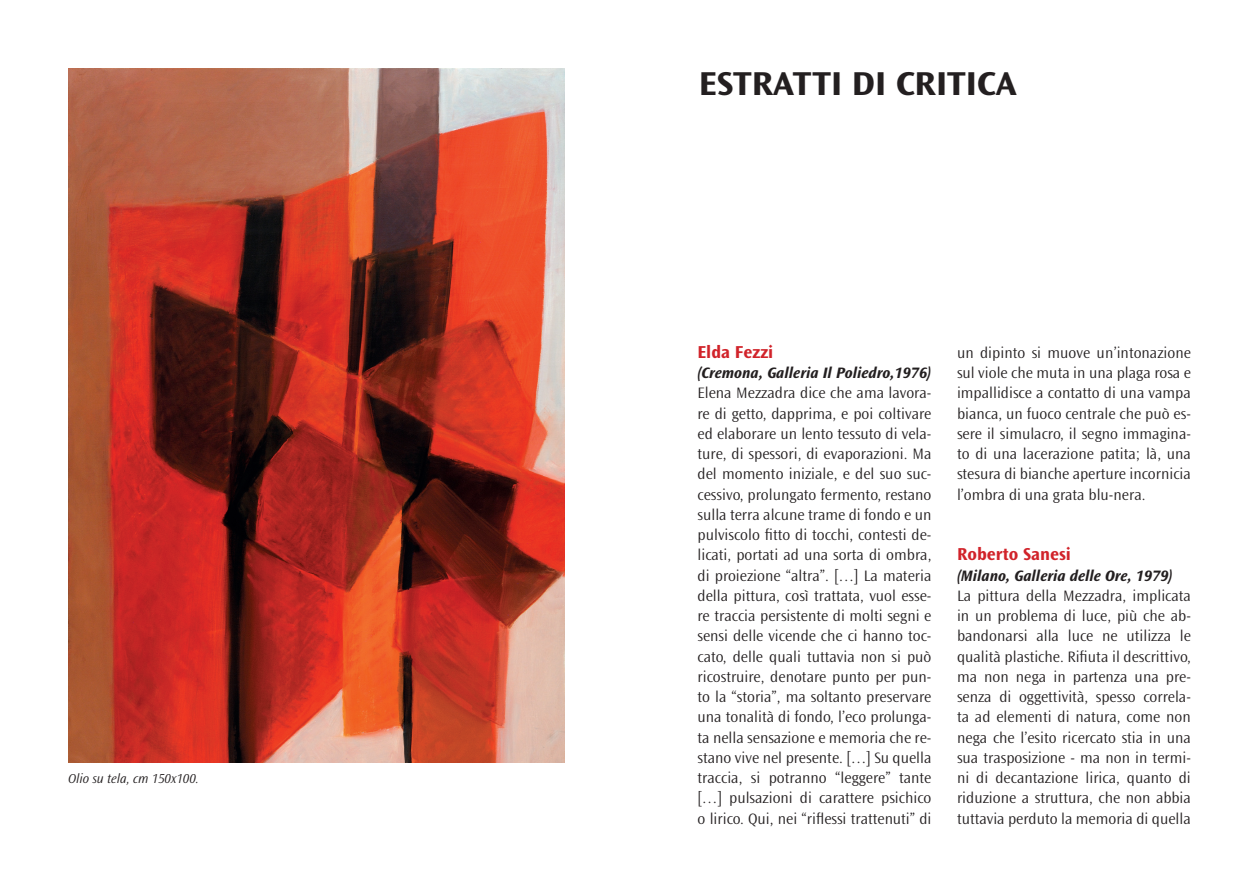
<style>
.page{position:relative;width:1259px;height:893px;background:#fff}
.page>*{position:absolute;margin:0;border:0;box-sizing:border-box;transform-origin:0 0}
.t1{font:700 semi-expanded 34.5px "Ocean Sans Std";color:#231f20}
.t2{font:700 18px "Ocean Sans Std";color:#d1232a}
.t3{font:300 15.75px/20.2px "Ocean Sans Std";color:#231f20;text-align:justify}
.t4{font:italic 700 15.75px "Ocean Sans Std";color:#231f20}
.t5{font:italic 300 13.5px "Ocean Sans Std";color:#231f20}
</style>
<div class="page">
<img style="left:68px;top:68px;width:496px;height:695px">
<p class="t5" style="left:68px;top:772px;width:132px">Olio su tela, cm 150x100.</p>
<h1 class="t1" style="left:699px;top:64px;width:111px">EST RATTI</h1>
<h1 class="t1" style="left:852px;top:64px;width:166px">DI CRITI CA</h1>
<p class="t2" style="left:697px;top:342px;width:77px">Elda Fezzi</p>
<p class="t4" style="left:697px;top:364px;width:235px">(Cremona, Galleria Il Poliedro,1976)</p>
<p class="t3" style="left:697px;top:383px;width:235px">Elena Mezzadra dice che ama lavora&shy;re di getto, dapprima, e poi coltivare ed elaborare un lento tessuto di vela&shy;ture, di spessori, di evaporazioni. Ma del momento iniziale, e del suo suc&shy;cessivo, prolungato fermento, restano sulla terra alcune trame di fondo e un pulviscolo fitto di tocchi, contesti de&shy;licati, portati ad una sorta di ombra, di proiezione “altra”. […] La materia della pittura, così trattata, vuol esse&shy;re traccia persistente di molti segni e sensi delle vicende che ci hanno toc&shy;cato, delle quali tuttavia non si può ricostruire, denotare punto per pun&shy;to la “storia”, ma soltanto preservare una tonalità di fondo, l’eco prolunga&shy;ta nella sensazione e memoria che re&shy;stano vive nel presente. […] Su quella traccia, si potranno “leggere” tante […] pulsazioni di carattere psichico o lirico. Qui, nei “riflessi trattenuti” di</p>
<p class="t3" style="left:957px;top:343px;width:235px">un dipinto si muove un’intonazione sul viole che muta in una plaga rosa e impallidisce a contatto di una vampa bianca, un fuoco centrale che può es&shy;sere il simulacro, il segno immagina&shy;to di una lacerazione patita; là, una stesura di bianche aperture incornicia l’ombra di una grata blu-nera.</p>
<p class="t2" style="left:957px;top:544px;width:115px">Roberto Sanesi</p>
<p class="t4" style="left:957px;top:567px;width:217px">(Milano, Galleria delle Ore, 1979)</p>
<p class="t3" style="left:957px;top:586px;width:235px">La pittura della Mezzadra, implicata in un problema di luce, più che ab&shy;bandonarsi alla luce ne utilizza le qualità plastiche. Rifiuta il descrittivo, ma non nega in partenza una pre&shy;senza di oggettività, spesso correla&shy;ta ad elementi di natura, come non nega che l’esito ricercato stia in una sua trasposizione - ma non in termi&shy;ni di decantazione lirica, quanto di riduzione a struttura, che non abbia tuttavia perduto la memoria di quella</p>
</div>
